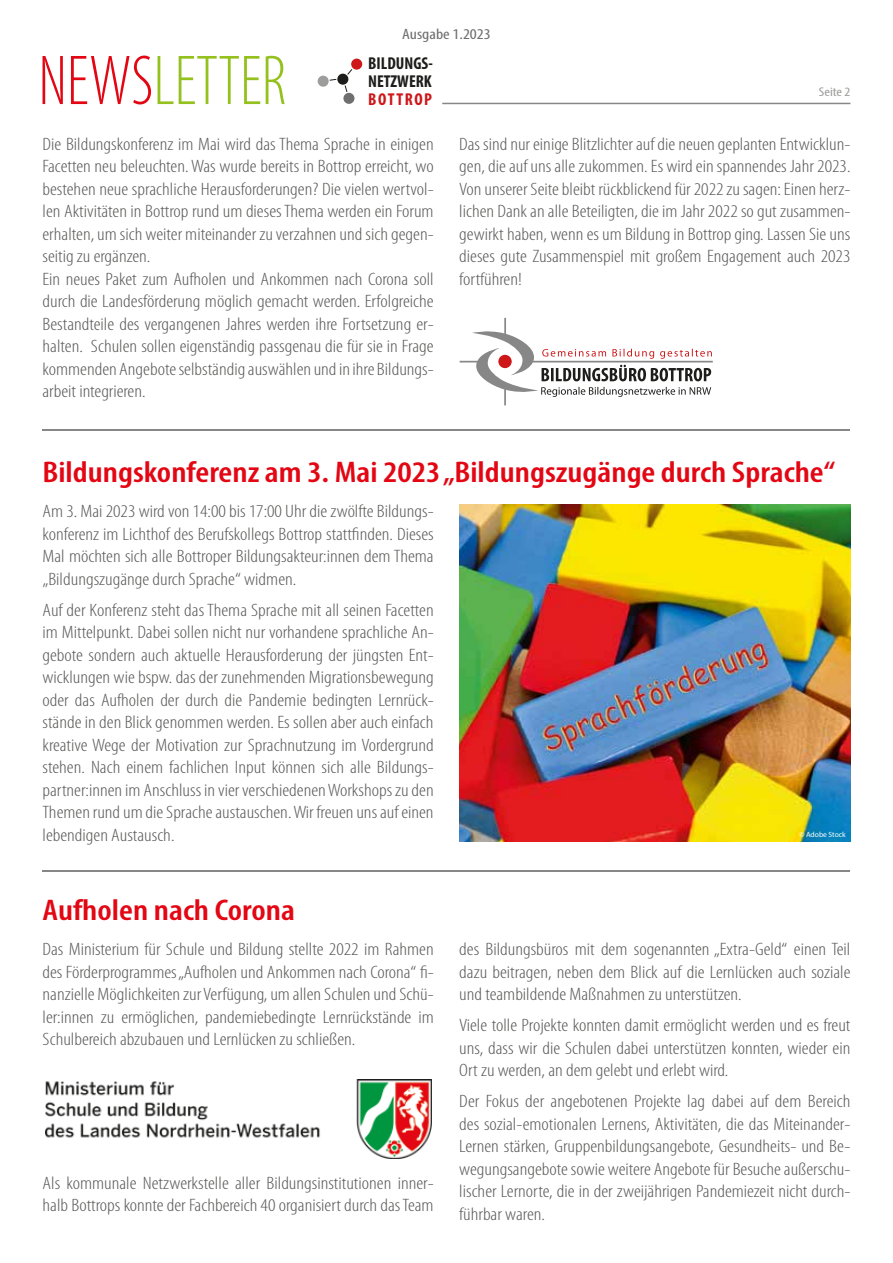
<style>
.page{position:relative;width:893px;height:1263px;background:#fff}
.page>*{position:absolute;margin:0;border:0;box-sizing:border-box;transform-origin:0 0}
.t1{font:600 condensed 30px "Myriad Pro";color:#e30613;scale:1.17 1}
.t2{font:300 condensed 18px/22.5px "Myriad Pro";color:#575756;text-align:justify;scale:1.15 1}
.t3{font:700 condensed 17.25px/18px "Myriad Pro";color:#1d1d1b}
.t4{font:700 condensed 17.25px "Myriad Pro";letter-spacing:.09em;color:#cd1719}
.t5{font:condensed 15px "Myriad Pro";color:#706f6f;scale:1.2 1}
.t6{font:condensed 12.75px "Myriad Pro";color:#9d9d9c;scale:1.2 1}
.t7{font:7.5px "Myriad Pro";color:#fff}
</style>
<div class="page">
<hr style="left:442px;top:103px;width:408px;height:1px;background:#878787">
<svg style="left:158px;top:56px;width:127px;height:48px"></svg>
<svg style="left:43px;top:56px;width:108px;height:48px"></svg>
<div style="left:351px;top:59px;width:11px;height:11px;background:#cd1719;border-radius:50%"></div>
<div style="left:318px;top:76px;width:11px;height:11px;background:#9d9d9c;border-radius:50%"></div>
<div style="left:343px;top:93px;width:11px;height:11px;background:#706f6f;border-radius:50%"></div>
<div style="left:337px;top:74px;width:11px;height:11px;background:#1d1d1b;border-radius:50%"></div>
<svg style="left:347px;top:69px;width:6px;height:7px"></svg>
<svg style="left:329px;top:78px;width:8px;height:3px"></svg>
<svg style="left:344px;top:85px;width:4px;height:7px"></svg>
<svg style="left:460px;top:318px;width:253px;height:87px"></svg>
<hr style="left:43px;top:429px;width:807px;height:2px;background:#878787">
<hr style="left:43px;top:870px;width:807px;height:1px;background:#878787">
<img style="left:46px;top:1079px;width:385px;height:79px">
<img style="left:459px;top:504px;width:391px;height:337px">
<p class="t5" style="left:402px;top:25px;width:75px">Ausgabe 1.2023</p>
<p class="t3" style="left:368px;top:54px;width:66px">BILDUNGS-<br>NETZWERK</p>
<p class="t4" style="left:368px;top:88px;width:65px">BOTTROP</p>
<p class="t2" style="left:43px;top:132px;width:342px;text-align:left">Die Bildungskonferenz im Mai wird das Thema Sprache in einigen Facetten neu beleuchten. Was wurde bereits in Bottrop erreicht, wo bestehen neue sprachliche Herausforderungen? Die vielen wertvol&shy;len Aktivitäten in Bottrop rund um dieses Thema werden ein Forum erhalten, um sich weiter miteinander zu verzahnen und sich gegen&shy;seitig zu ergänzen.<br>Ein neues Paket zum Aufholen und Ankommen nach Corona soll durch die Landesförderung möglich gemacht werden. Erfolgreiche Bestandteile des vergangenen Jahres werden ihre Fortsetzung er&shy;halten. Schulen sollen eigenständig passgenau die für sie in Frage kommenden Angebote selbständig auswählen und in ihre Bildungs&shy;arbeit integrieren.</p>
<p class="t2" style="left:459px;top:132px;width:342px">Das sind nur einige Blitzlichter auf die neuen geplanten Entwicklun&shy;gen, die auf uns alle zukommen. Es wird ein spannendes Jahr 2023.<br>Von unserer Seite bleibt rückblickend für 2022 zu sagen: Einen herz&shy;lichen Dank an alle Beteiligten, die im Jahr 2022 so gut zusammen&shy;gewirkt haben, wenn es um Bildung in Bottrop ging. Lassen Sie uns dieses gute Zusammenspiel mit großem Engagement auch 2023 fortführen!</p>
<p class="t6" style="left:819px;top:84px;width:28px">Seite 2</p>
<h1 class="t1" style="left:43px;top:453px;width:679px">Bildungskonferenz am 3. Mai 2023 „Bildungszugänge durch Sprache“</h1>
<p class="t2" style="left:43px;top:500px;width:342px">Am 3. Mai 2023 wird von 14:00 bis 17:00 Uhr die zwölfte Bildungs&shy;konferenz im Lichthof des Berufskollegs Bottrop stattfinden. Dieses Mal möchten sich alle Bottroper Bildungsakteur:innen dem Thema „Bildungszugänge durch Sprache“ widmen.</p>
<p class="t2" style="left:43px;top:598px;width:342px">Auf der Konferenz steht das Thema Sprache mit all seinen Facetten im Mittelpunkt. Dabei sollen nicht nur vorhandene sprachliche An&shy;gebote sondern auch aktuelle Herausforderung der jüngsten Ent&shy;wicklungen wie bspw. das der zunehmenden Migrationsbewegung oder das Aufholen der durch die Pandemie bedingten Lernrück&shy;stände in den Blick genommen werden. Es sollen aber auch einfach kreative Wege der Motivation zur Sprachnutzung im Vordergrund stehen. Nach einem fachlichen Input können sich alle Bildungs&shy;partner:innen im Anschluss in vier verschiedenen Workshops zu den Themen rund um die Sprache austauschen. Wir freuen uns auf einen lebendigen Austausch.</p>
<p class="t7" style="left:799px;top:829px;width:48px">© Adobe Stock</p>
<h1 class="t1" style="left:43px;top:891px;width:217px">Aufholen nach Corona</h1>
<p class="t2" style="left:43px;top:938px;width:342px">Das Ministerium für Schule und Bildung stellte 2022 im Rahmen des Förderprogrammes „Aufholen und Ankommen nach Corona“ fi&shy;nanzielle Möglichkeiten zur Verfügung, um allen Schulen und Schü&shy;ler:innen zu ermöglichen, pandemiebedingte Lernrückstände im Schulbereich abzubauen und Lernlücken zu schließen.</p>
<p class="t2" style="left:43px;top:1171px;width:342px">Als kommunale Netzwerkstelle aller Bildungsinstitutionen inner&shy;halb Bottrops konnte der Fachbereich 40 organisiert durch das Team</p>
<p class="t2" style="left:459px;top:938px;width:342px">des Bildungsbüros mit dem sogenannten „Extra-Geld“ einen Teil dazu beitragen, neben dem Blick auf die Lernlücken auch soziale und teambildende Maßnahmen zu unterstützen.</p>
<p class="t2" style="left:459px;top:1014px;width:342px">Viele tolle Projekte konnten damit ermöglicht werden und es freut uns, dass wir die Schulen dabei unterstützen konnten, wieder ein Ort zu werden, an dem gelebt und erlebt wird.</p>
<p class="t2" style="left:459px;top:1090px;width:342px">Der Fokus der angebotenen Projekte lag dabei auf dem Bereich des sozial-emotionalen Lernens, Aktivitäten, die das Miteinander-Lernen stärken, Gruppenbildungsangebote, Gesundheits- und Be&shy;wegungsangebote sowie weitere Angebote für Besuche außerschu&shy;lischer Lernorte, die in der zweijährigen Pandemiezeit nicht durch&shy;führbar waren.</p>
</div>
